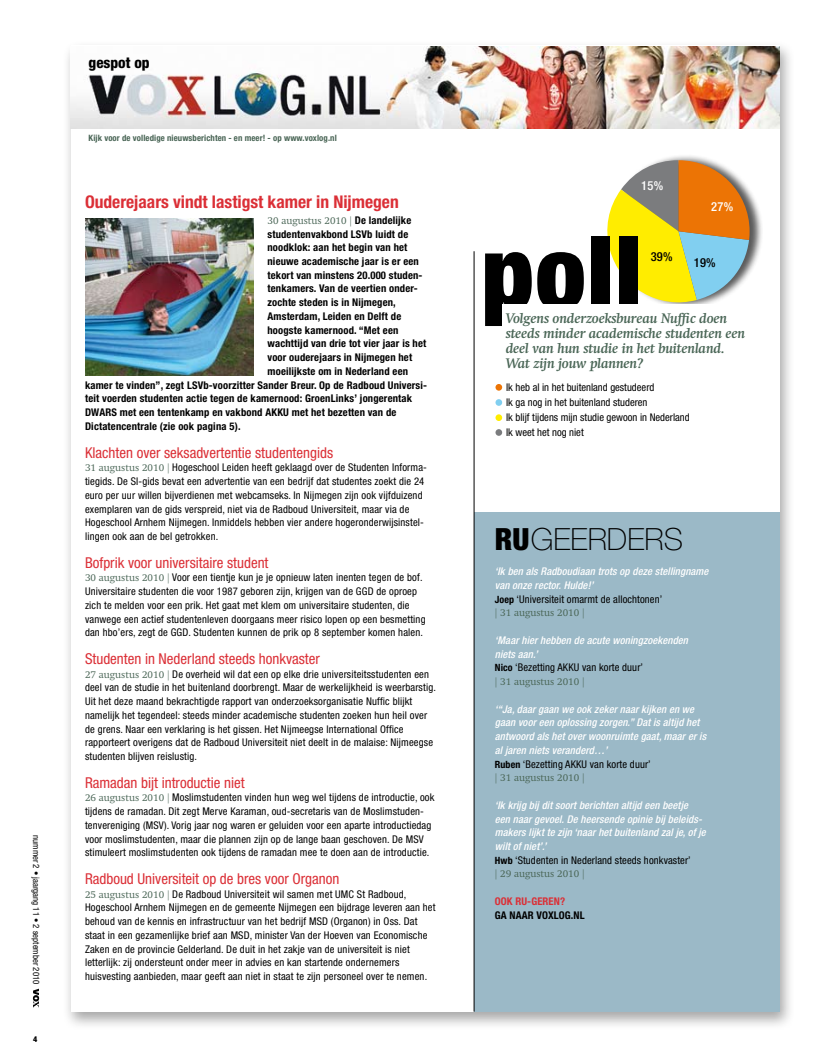
<style>
.page{position:relative;width:815px;height:1063px;background:#fff}
.page>*{position:absolute;margin:0;border:0;box-sizing:border-box;transform-origin:0 0}
.t1{font:900 condensed 101.12px "Helvetica Neue";color:#000}
.t2{font:100 30.62px "Helvetica Neue";color:#000}
.t3{font:700 condensed 17.5px "Helvetica Neue";color:#db2f36}
.t4{font:condensed 15px "Helvetica Neue";color:#db2f36}
.t5{font:800 condensed 15px "Helvetica Neue";color:#000}
.t6{font:italic 700 13.75px/15px "Swift";letter-spacing:-.01em;color:#496555}
.t7{font:500 condensed 12.5px "Helvetica Neue";color:#000}
.t8{font:500 condensed 12.5px "Helvetica Neue";color:#fff}
.t9{font:condensed 10.62px/13.8px "Helvetica Neue";letter-spacing:.015em;color:#000}
.t10{font:700 condensed 10.62px/14.8px "Helvetica Neue";letter-spacing:.015em;color:#000}
.t11{font:italic 500 condensed 10.62px/13.8px "Helvetica Neue";letter-spacing:.01em;color:#fff}
.t12{font:300 10px "Swift";color:#496555}
.t13{font:700 condensed 8.75px "Helvetica Neue";letter-spacing:.01em;color:#496555}
.t14{font:condensed 8.75px "Helvetica Neue";color:#000}
.t15{font:800 condensed 8.12px "Helvetica Neue";color:#000}
.s1{font-family:"Helvetica Neue";font-weight:700;font-stretch:condensed;font-size:10.62px;color:#000}
.s2{font-family:"Swift";font-weight:300;font-stretch:normal;font-size:10px;color:#496555}
.s3{font-weight:900;font-stretch:condensed}
.s4{font-weight:700;font-style:normal;font-size:10px;color:#000}
.s5{font-weight:400;font-style:normal;color:#000}
.s6{color:#db2f36}
</style>
<div class="page">
<div style="left:62px;top:40px;width:733px;height:990px;background:#000;opacity:.35"></div>
<div style="left:71px;top:45px;width:709px;height:967px;background:#fff"></div>
<svg style="left:33px;top:989px;width:6px;height:19px"></svg>
<div style="left:474px;top:513px;width:306px;height:499px;background:#9bb9c7"></div>
<div style="left:608px;top:153px;width:155px;height:156px;background:#000;opacity:.65"></div>
<svg style="left:607px;top:160px;width:143px;height:149px"></svg>
<div style="left:502px;top:304px;width:245px;height:76px;background:#fff"></div>
<div style="left:495px;top:384px;width:7px;height:7px;background:#ec7405;border-radius:50%"></div>
<div style="left:495px;top:399px;width:7px;height:7px;background:#81cff0;border-radius:50%"></div>
<div style="left:495px;top:414px;width:7px;height:7px;background:#ffed00;border-radius:50%"></div>
<div style="left:495px;top:429px;width:7px;height:7px;background:#7b7c7e;border-radius:50%"></div>
<img style="left:86px;top:219px;width:167px;height:156px">
<hr style="left:474px;top:251px;width:1px;height:761px;background:#000">
<img style="left:71px;top:46px;width:709px;height:82px">
<p class="t14" style="left:41px;top:835px;width:151px;rotate:90deg">nummer 2 • jaargang 11 • 2 september 2010</p>
<p class="t15" style="left:33px;top:1034px;width:6px">4</p>
<p class="t5" style="left:89px;top:54px;width:63px">gespot op</p>
<p class="t13" style="left:89px;top:133px;width:250px">Kijk voor de volledige nieuwsberichten - en meer! - op www.voxlog.nl</p>
<p class="t3" style="left:85px;top:191px;width:315px">Ouderejaars vindt lastigst kamer in Nijmegen</p>
<p class="t12" style="left:268px;top:215px;width:145px">30 augustus 2010 | <span class="s1">De landelijke</span></p>
<p class="t10" style="left:268px;top:226px;width:142px">studentenvakbond LSVb luidt de</p>
<p class="t10" style="left:268px;top:240px;width:141px">noodklok: aan het begin van het</p>
<p class="t10" style="left:268px;top:254px;width:153px">nieuwe academische jaar is er een</p>
<p class="t10" style="left:268px;top:267px;width:157px">tekort van minstens 20.000 studen-</p>
<p class="t10" style="left:268px;top:281px;width:152px">tenkamers. Van de veertien onder-</p>
<p class="t10" style="left:268px;top:295px;width:130px">zochte steden is in Nijmegen,</p>
<p class="t10" style="left:268px;top:309px;width:135px">Amsterdam, Leiden en Delft de</p>
<p class="t10" style="left:268px;top:322px;width:132px">hoogste kamernood. “Met een</p>
<p class="t10" style="left:268px;top:336px;width:160px">wachttijd van drie tot vier jaar is het</p>
<p class="t10" style="left:268px;top:350px;width:146px">voor ouderejaars in Nijmegen het</p>
<p class="t10" style="left:268px;top:364px;width:142px">moeilijkste om in Nederland een</p>
<p class="t10" style="left:85px;top:377px;width:344px">kamer te vinden”, zegt LSVb-voorzitter Sander Breur. Op de Radboud Universi-</p>
<p class="t10" style="left:85px;top:391px;width:329px">teit voerden studenten actie tegen de kamernood: GroenLinks’ jongerentak</p>
<p class="t10" style="left:85px;top:405px;width:313px">DWARS met een tentenkamp en vakbond AKKU met het bezetten van de</p>
<p class="t10" style="left:85px;top:419px;width:157px">Dictatencentrale (zie ook pagina 5).</p>
<p class="t4" style="left:85px;top:444px;width:250px">Klachten over seksadvertentie studentengids</p>
<p class="t9" style="left:85px;top:461px;width:344px"><span class="s2">31 augustus 2010 |</span> Hogeschool Leiden heeft geklaagd over de Studenten Informa&shy;tiegids. De SI-gids bevat een advertentie van een bedrijf dat studentes zoekt die 24 euro per uur willen bijverdienen met webcamseks. In Nijmegen zijn ook vijfduizend exemplaren van de gids verspreid, niet via de Radboud Universiteit, maar via de Hogeschool Arnhem Nijmegen. Inmiddels hebben vier andere hogeronderwijsinstel&shy;lingen ook aan de bel getrokken.</p>
<p class="t4" style="left:85px;top:554px;width:185px">Bofprik voor universitaire student</p>
<p class="t9" style="left:85px;top:571px;width:342px"><span class="s2">30 augustus 2010 |</span> Voor een tientje kun je je opnieuw laten inenten tegen de bof.<br>Universitaire studenten die voor 1987 geboren zijn, krijgen van de GGD de oproep zich te melden voor een prik. Het gaat met klem om universitaire studenten, die vanwege een actief studentenleven doorgaans meer risico lopen op een besmetting dan hbo’ers, zegt de GGD. Studenten kunnen de prik op 8 september komen halen.</p>
<p class="t4" style="left:85px;top:650px;width:236px">Studenten in Nederland steeds honkvaster</p>
<p class="t9" style="left:85px;top:667px;width:352px"><span class="s2">27 augustus 2010 |</span> De overheid wil dat een op elke drie universiteitsstudenten een deel van de studie in het buitenland doorbrengt. Maar de werkelijkheid is weerbarstig.<br>Uit het deze maand bekrachtigde rapport van onderzoeksorganisatie Nuffic blijkt namelijk het tegendeel: steeds minder academische studenten zoeken hun heil over de grens. Naar een verklaring is het gissen. Het Nijmeegse International Office rapporteert overigens dat de Radboud Universiteit niet deelt in de malaise: Nijmeegse studenten blijven reislustig.</p>
<p class="t4" style="left:85px;top:774px;width:161px">Ramadan bijt introductie niet</p>
<p class="t9" style="left:85px;top:791px;width:351px"><span class="s2">26 augustus 2010 |</span> Moslimstudenten vinden hun weg wel tijdens de introductie, ook tijdens de ramadan. Dit zegt Merve Karaman, oud-secretaris van de Moslimstuden&shy;tenvereniging (MSV). Vorig jaar nog waren er geluiden voor een aparte introductiedag voor moslimstudenten, maar die plannen zijn op de lange baan geschoven. De MSV stimuleert moslimstudenten ook tijdens de ramadan mee te doen aan de introductie.</p>
<p class="t4" style="left:85px;top:870px;width:256px">Radboud Universiteit op de bres voor Organon</p>
<p class="t9" style="left:85px;top:887px;width:352px"><span class="s2">25 augustus 2010 |</span> De Radboud Universiteit wil samen met UMC St Radboud, Hogeschool Arnhem Nijmegen en de gemeente Nijmegen een bijdrage leveren aan het behoud van de kennis en infrastructuur van het bedrijf MSD (Organon) in Oss. Dat staat in een gezamenlijke brief aan MSD, minister Van der Hoeven van Economische Zaken en de provincie Gelderland. De duit in het zakje van de universiteit is niet letterlijk: zij ondersteunt onder meer in advies en kan startende ondernemers huisvesting aanbieden, maar geeft aan niet in staat te zijn personeel over te nemen.</p>
<p class="t8" style="left:641px;top:178px;width:23px">15%</p>
<p class="t8" style="left:711px;top:199px;width:23px">27%</p>
<p class="t1" style="left:481px;top:210px;width:161px">poll</p>
<p class="t7" style="left:651px;top:249px;width:23px">39%</p>
<p class="t7" style="left:694px;top:255px;width:23px">19%</p>
<p class="t6" style="left:506px;top:311px;width:241px">Volgens onderzoeksbureau Nuffic doen steeds minder academische studenten een deel van hun studie in het buitenland.<br>Wat zijn jouw plannen?</p>
<p class="t9" style="left:506px;top:379px;width:185px;line-height:15px">Ik heb al in het buitenland gestudeerd<br>Ik ga nog in het buitenland studeren<br>Ik blijf tijdens mijn studie gewoon in Nederland Ik weet het nog niet</p>
<p class="t2" style="left:495px;top:521px;width:190px"><span class="s3">RU</span>GEERDERS</p>
<p class="t11" style="left:495px;top:564px;width:215px">‘Ik ben als Radboudiaan trots op deze stellingname van onze rector. Hulde!’<br><span class="s4">Joep</span> <span class="s5">‘Universiteit omarmt de allochtonen’</span></p>
<p class="t12" style="left:495px;top:607px;width:91px">| 31 augustus 2010 |</p>
<p class="t11" style="left:495px;top:633px;width:195px">‘Maar hier hebben de acute woningzoekenden niets aan.’<br><span class="s4">Nico</span> <span class="s5">‘Bezetting AKKU van korte duur’</span></p>
<p class="t12" style="left:495px;top:676px;width:91px">| 31 augustus 2010 |</p>
<p class="t11" style="left:495px;top:702px;width:213px">‘“Ja, daar gaan we ook zeker naar kijken en we gaan voor een oplossing zorgen.” Dat is altijd het antwoord als het over woonruimte gaat, maar er is al jaren niets veranderd…’<br><span class="s4">Ruben</span> <span class="s5">‘Bezetting AKKU van korte duur’</span></p>
<p class="t12" style="left:495px;top:772px;width:91px">| 31 augustus 2010 |</p>
<p class="t11" style="left:495px;top:798px;width:212px">‘Ik krijg bij dit soort berichten altijd een beetje een naar gevoel. De heersende opinie bij beleids&shy;makers lijkt te zijn ‘naar het buitenland zal je, of je wilt of niet’.’<br><span class="s4">Hwb</span> <span class="s5">‘Studenten in Nederland steeds honkvaster’</span></p>
<p class="t12" style="left:495px;top:868px;width:91px">| 29 augustus 2010 |</p>
<p class="t10" style="left:495px;top:893px;width:91px"><span class="s6">OOK RU-GEREN?<br></span>GA NAAR VOXLOG.NL</p>
</div>
